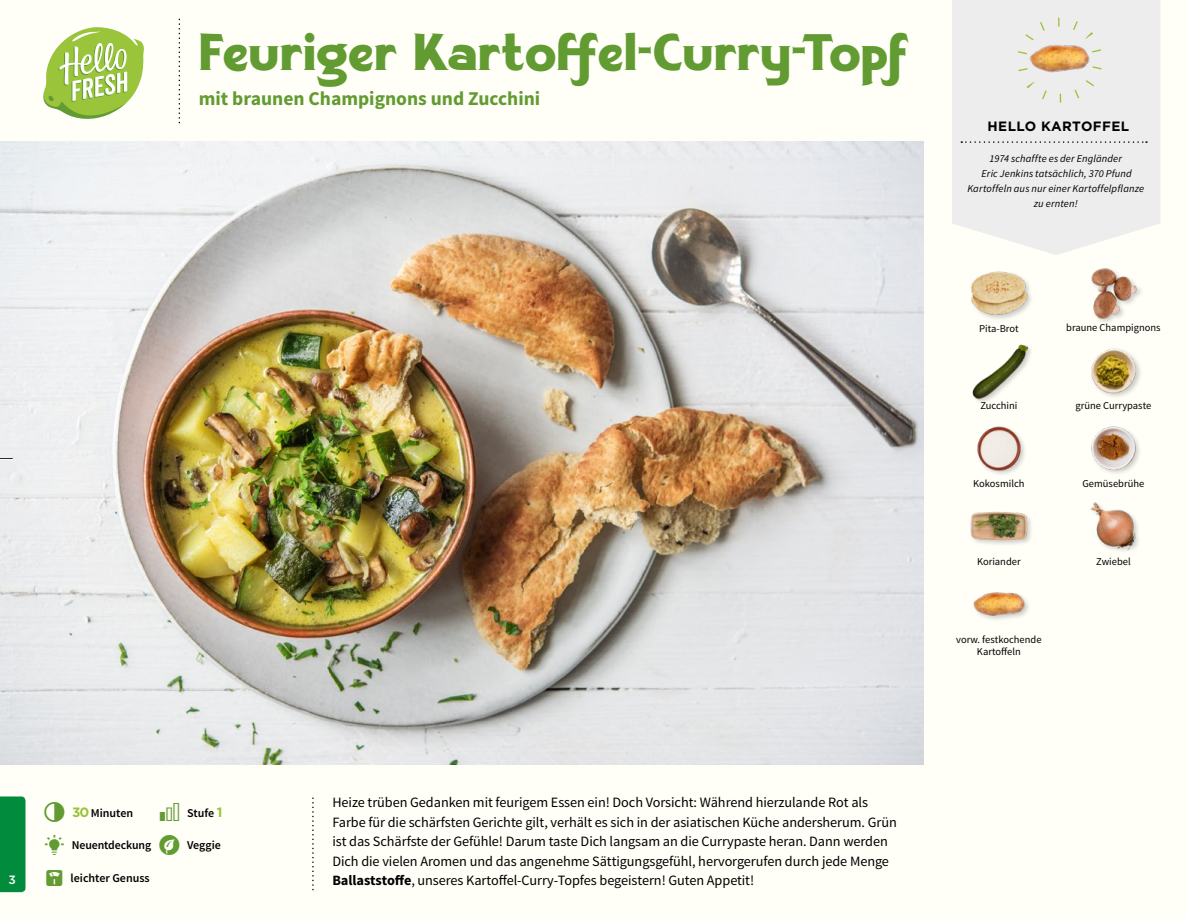
<style>
.page{position:relative;width:1188px;height:918px;background:#fffef7}
.page>*{position:absolute;margin:0;border:0;box-sizing:border-box;transform-origin:0 0}
.t1{font:45px "Signwriter Standard";letter-spacing:-.01em;color:#619b31}
.t2{font:700 19.5px "Source Sans Pro";color:#619b31}
.t3{font:14.25px/19.5px "Source Sans Pro";letter-spacing:-.005em;color:#000}
.t4{font:700 13.5px "Gotham";letter-spacing:.03em;color:#000}
.t5{font:600 12px "Source Sans Pro";color:#000}
.t6{font:500 12px "Gotham";color:#fffef7}
.t7{font:10.5px/12px "Source Sans Pro";color:#000;text-align:center}
.t8{font:italic 10.5px/14.7px "Source Sans Pro";letter-spacing:.01em;color:#000;text-align:center}
.s1{font-family:"Gotham";font-weight:700;font-size:13.5px;color:#9ac43a}
.s2{font-weight:700}
</style>
<div class="page">
<div style="left:970px;top:510px;width:64px;height:38px;background:#000;opacity:.2"></div>
<img style="left:970px;top:510px;width:58px;height:38px">
<img style="left:977px;top:426px;width:48px;height:48px">
<img style="left:973px;top:592px;width:55px;height:28px">
<img style="left:1090px;top:502px;width:48px;height:49px">
<img style="left:1091px;top:426px;width:49px;height:48px">
<img style="left:1091px;top:348px;width:49px;height:49px">
<div style="left:972px;top:343px;width:62px;height:63px;background:#000;opacity:.2"></div>
<img style="left:972px;top:343px;width:55px;height:56px">
<div style="left:970px;top:271px;width:64px;height:50px;background:#000;opacity:.2"></div>
<img style="left:970px;top:271px;width:57px;height:50px">
<img style="left:1091px;top:268px;width:50px;height:53px">
<svg style="left:43px;top:27px;width:101px;height:92px"></svg>
<svg style="left:952px;top:0;width:208px;height:255px;background:#eeeeed"></svg>
<svg style="left:961px;top:141px;width:186px;height:2px"></svg>
<img style="left:1027px;top:25px;width:66px;height:66px">
<div style="left:1017px;top:18px;width:85px;height:85px;border:9px dashed #9ac43a;border-radius:50%"></div>
<svg style="left:179px;top:18px;width:745px;height:124px"></svg>
<div style="left:0;top:796px;width:26px;height:96px;background:#008b3d"></div>
<img style="left:0;top:142px;width:923px;height:622px">
<svg style="left:0;top:458px;width:13px;height:2px"></svg>
<h1 class="t1" style="left:199px;top:18px;width:712px">Feuriger Kartoffel-Curry-Topf</h1>
<h2 class="t2" style="left:199px;top:86px;width:343px">mit braunen Champignons und Zucchini</h2>
<p class="t4" style="left:988px;top:117px;width:143px">HELLO KARTOFFEL</p>
<p class="t8" style="left:967px;top:152px;width:178px">1974 schaffte es der Engländer<br>Eric Jenkins tatsächlich, 370 Pfund<br>Kartoffeln aus nur einer Kartoffelpflanze zu ernten!</p>
<p class="t7" style="left:979px;top:322px;width:41px">Pita-Brot</p>
<p class="t7" style="left:1066px;top:322px;width:96px">braune Champignons</p>
<p class="t7" style="left:980px;top:400px;width:39px">Zucchini</p>
<p class="t7" style="left:1076px;top:400px;width:77px">grüne Currypaste</p>
<p class="t7" style="left:973px;top:478px;width:53px">Kokosmilch</p>
<p class="t7" style="left:1083px;top:478px;width:63px">Gemüsebrühe</p>
<p class="t7" style="left:977px;top:556px;width:45px">Koriander</p>
<p class="t7" style="left:1096px;top:555px;width:36px">Zwiebel</p>
<p class="t7" style="left:956px;top:633px;width:87px">vorw. festkochende<br>Kartoffeln</p>
<p class="t6" style="left:9px;top:872px;width:9px">3</p>
<p class="t5" style="left:72px;top:805px;width:62px"><span class="s1">30</span> Minuten</p>
<p class="t5" style="left:187px;top:805px;width:37px">Stufe <span class="s1">1</span></p>
<p class="t5" style="left:72px;top:838px;width:81px">Neuentdeckung</p>
<p class="t5" style="left:187px;top:838px;width:35px">Veggie</p>
<p class="t5" style="left:71px;top:870px;width:81px">leichter Genuss</p>
<p class="t3" style="left:332px;top:793px;width:566px">Heize trüben Gedanken mit feurigem Essen ein! Doch Vorsicht: Während hierzulande Rot als Farbe für die schärfsten Gerichte gilt, verhält es sich in der asiatischen Küche andersherum. Grün ist das Schärfste der Gefühle! Darum taste Dich langsam an die Currypaste heran. Dann werden Dich die vielen Aromen und das angenehme Sättigungsgefühl, hervorgerufen durch jede Menge <span class="s2">Ballaststoffe</span>, unseres Kartoffel-Curry-Topfes begeistern! Guten Appetit!</p>
</div>
